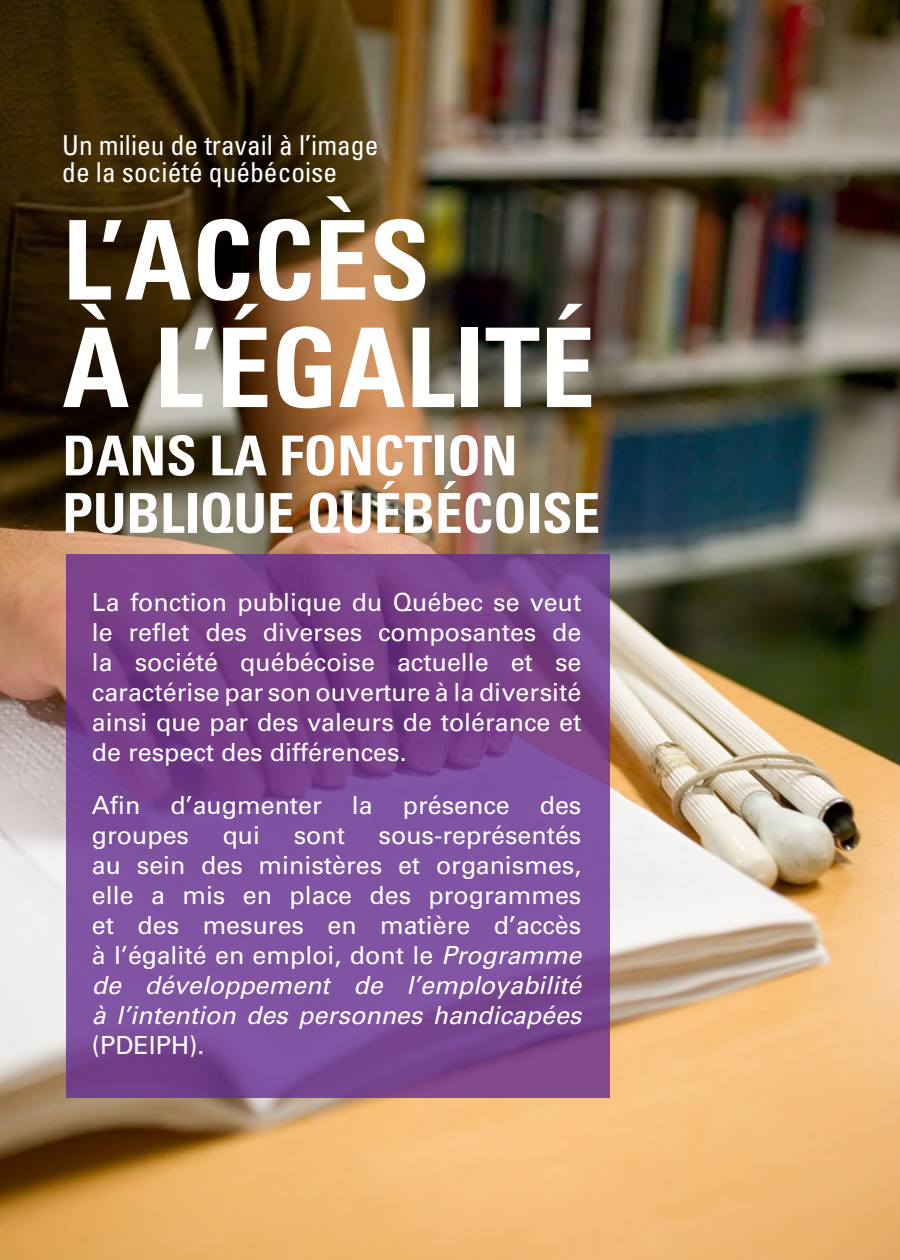
<style>
.page{position:relative;width:900px;height:1260px;background:#fff}
.page>*{position:absolute;margin:0;border:0;box-sizing:border-box;transform-origin:0 0}
.t1{font:700 condensed 110px/107.5px "Univers LT Std";color:#fff}
.t2{font:700 condensed 55px/57.5px "Univers LT Std";color:#fff}
.t3{font:condensed 27.5px/27.5px "Univers LT Std";color:#fff}
.t4{font:25px/30px "Univers LT Std";color:#fff;text-align:justify}
.s1{font-style:italic}
</style>
<div class="page">
<img style="left:0;top:0;width:900px;height:1260px">
<svg style="left:66px;top:554px;width:543px;height:544px;background:#7b4895"></svg>
<p class="t3" style="left:62px;top:131px;width:318px">Un milieu de travail à l’image de la société québécoise</p>
<h2 class="t1" style="left:62px;top:206px;width:534px">L’ACCÈS<br>À L’ÉGALITÉ</h2>
<h2 class="t2" style="left:62px;top:427px;width:539px">DANS LA FONCTION<br>PUBLIQUE QUÉBÉCOISE</h2>
<p class="t4" style="left:92px;top:588px;width:491px">La fonction publique du Québec se veut le reflet des diverses composantes de la société québécoise actuelle et se caractérise par son ouverture à la diversité ainsi que par des valeurs de tolérance et de respect des différences.</p>
<p class="t4" style="left:92px;top:790px;width:491px">Afin d’augmenter la présence des groupes</p>
<p class="t4" style="left:92px;top:820px;width:491px;text-indent:287px">sous-représentés au sein des ministères et organismes, elle a mis en place des programmes et des mesures en matière d’accès à l’égalité en emploi, dont le <span class="s1">Programme de développement de l’employabilité à l’intention des personnes handicapées </span>(PDEIPH).</p>
<p class="t4" style="left:223px;top:820px;width:39px">qui</p>
<p class="t4" style="left:294px;top:820px;width:53px">sont</p>
</div>
